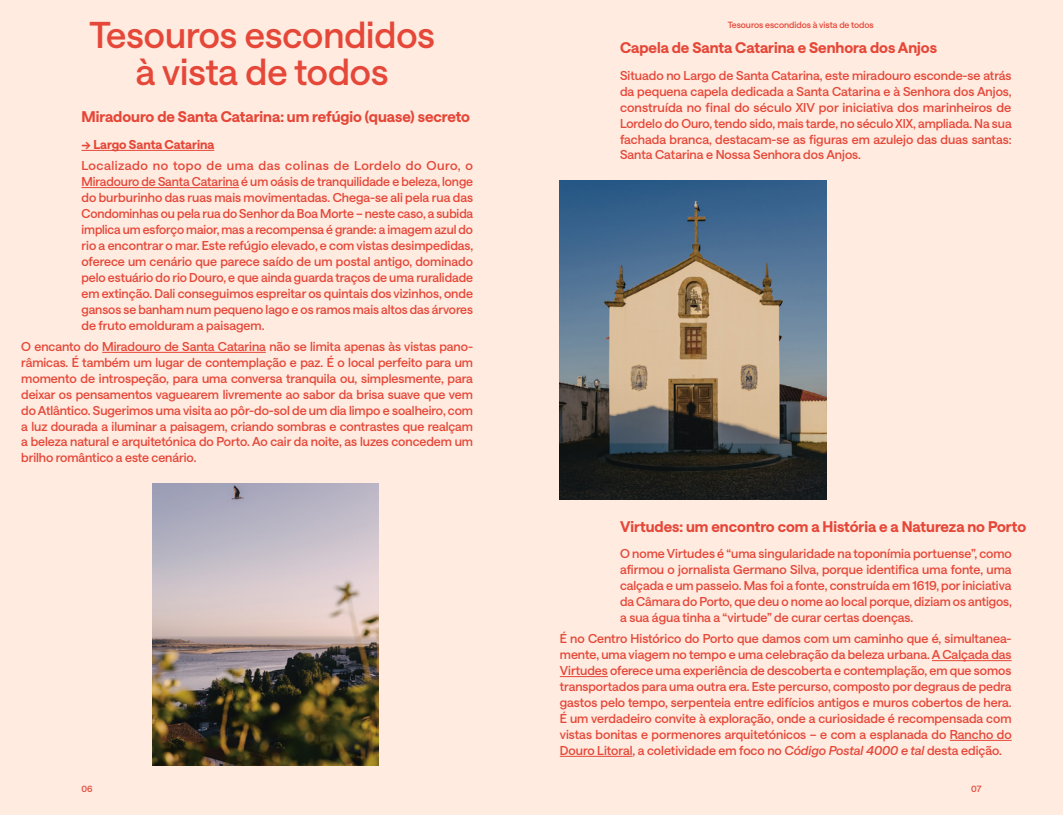
<style>
.page{position:relative;width:1063px;height:815px;background:#fff}
.page>*{position:absolute;margin:0;border:0;box-sizing:border-box;transform-origin:0 0}
.t1{font:500 36.25px/37.2px "Saans TRIAL";color:#e54738;text-align:center}
.Paragraph_Style_1{font:700 15px "Saans TRIAL";color:#e54738}
.Paragraph_Style_1-2{font:500 12.5px/16px "Saans TRIAL";color:#e54738;text-align:justify}
.Paragraph_Style_1-3{font:700 12.5px "Saans TRIAL";color:#e54738}
.t2{font:500 8.75px "Saans TRIAL";color:#e54738}
.s1{font-style:italic}
</style>
<div class="page">
<div style="left:531px;top:0;width:532px;height:815px;background:#ffebe0"></div>
<div style="left:0;top:0;width:531px;height:815px;background:#ffebe0"></div>
<hr style="left:81px;top:150px;width:133px;height:1px;background:#e54738">
<hr style="left:81px;top:187px;width:158px;height:1px;background:#e54738">
<hr style="left:102px;top:352px;width:164px;height:1px;background:#e54738">
<img style="left:152px;top:484px;width:227px;height:281px">
<hr style="left:932px;top:660px;width:80px;height:1px;background:#e54738">
<hr style="left:560px;top:676px;width:48px;height:1px;background:#e54738">
<hr style="left:950px;top:740px;width:62px;height:1px;background:#e54738">
<hr style="left:560px;top:756px;width:73px;height:1px;background:#e54738">
<img style="left:560px;top:181px;width:266px;height:319px">
<p class="t1" style="left:90px;top:13px;width:347px">Tesouros escondidos à vista de todos</p>
<p class="Paragraph_Style_1" style="left:81px;top:106px;width:390px">Miradouro de Santa Catarina: um refúgio (quase) secreto</p>
<p class="Paragraph_Style_1-3" style="left:81px;top:135px;width:134px">→ Largo Santa Catarina</p>
<p class="Paragraph_Style_1-2" style="left:81px;top:157px;width:393px">Localizado no topo de uma das colinas de Lordelo do Ouro, o Miradouro de Santa Catarina é um oásis de tranquilidade e beleza, longe do burburinho das ruas mais movimentadas. Chega-se ali pela rua das Condominhas ou pela rua do Senhor da Boa Morte – neste caso, a subida implica um esforço maior, mas a recompensa é grande: a imagem azul do rio a encontrar o mar. Este refúgio elevado, e com vistas desimpedidas, oferece um cenário que parece saído de um postal antigo, dominado pelo estuário do rio Douro, e que ainda guarda traços de uma ruralidade em extinção. Dali conseguimos espreitar os quintais dos vizinhos, onde gansos se banham num pequeno lago e os ramos mais altos das árvores de fruto emolduram a paisagem.</p>
<p class="Paragraph_Style_1-2" style="left:21px;top:337px;width:453px">O encanto do Miradouro de Santa Catarina não se limita apenas às vistas pano&shy;râmicas. É também um lugar de contemplação e paz. É o local perfeito para um momento de introspeção, para uma conversa tranquila ou, simplesmente, para deixar os pensamentos vaguearem livremente ao sabor da brisa suave que vem do Atlântico. Sugerimos uma visita ao pôr-do-sol de um dia limpo e soalheiro, com a luz dourada a iluminar a paisagem, criando sombras e contrastes que realçam a beleza natural e arquitetónica do Porto. Ao cair da noite, as luzes concedem um brilho romântico a este cenário.</p>
<p class="t2" style="left:728px;top:18px;width:148px">Tesouros escondidos à vista de todos</p>
<p class="Paragraph_Style_1" style="left:620px;top:37px;width:319px">Capela de Santa Catarina e Senhora dos Anjos</p>
<p class="Paragraph_Style_1-2" style="left:620px;top:66px;width:393px">Situado no Largo de Santa Catarina, este miradouro esconde-se atrás da pequena capela dedicada a Santa Catarina e à Senhora dos Anjos, construída no final do século XIV por iniciativa dos marinheiros de Lordelo do Ouro, tendo sido, mais tarde, no século XIX, ampliada. Na sua fachada branca, destacam-se as figuras em azulejo das duas santas:<br>Santa Catarina e Nossa Senhora dos Anjos.</p>
<p class="Paragraph_Style_1" style="left:620px;top:515px;width:408px">Virtudes: um encontro com a História e a Natureza no Porto</p>
<p class="Paragraph_Style_1-2" style="left:620px;top:545px;width:393px">O nome Virtudes é “uma singularidade na toponímia portuense”, como afirmou o jornalista Germano Silva, porque identifica uma fonte, uma calçada e um passeio. Mas foi a fonte, construída em 1619, por iniciativa da Câmara do Porto, que deu o nome ao local porque, diziam os antigos, a sua água tinha a “virtude” de curar certas doenças.</p>
<p class="Paragraph_Style_1-2" style="left:560px;top:630px;width:453px">É no Centro Histórico do Porto que damos com um caminho que é, simultanea&shy;mente, uma viagem no tempo e uma celebração da beleza urbana. A Calçada das Virtudes oferece uma experiência de descoberta e contemplação, em que somos transportados para uma outra era. Este percurso, composto por degraus de pedra gastos pelo tempo, serpenteia entre edifícios antigos e muros cobertos de hera.<br>É um verdadeiro convite à exploração, onde a curiosidade é recompensada com vistas bonitas e pormenores arquitetónicos – e com a esplanada do Rancho do Douro Litoral, a coletividade em foco no <span class="s1">Código Postal 4000 e tal</span> desta edição.</p>
<p class="t2" style="left:81px;top:782px;width:13px">06</p>
<p class="t2" style="left:971px;top:782px;width:12px">07</p>
</div>
